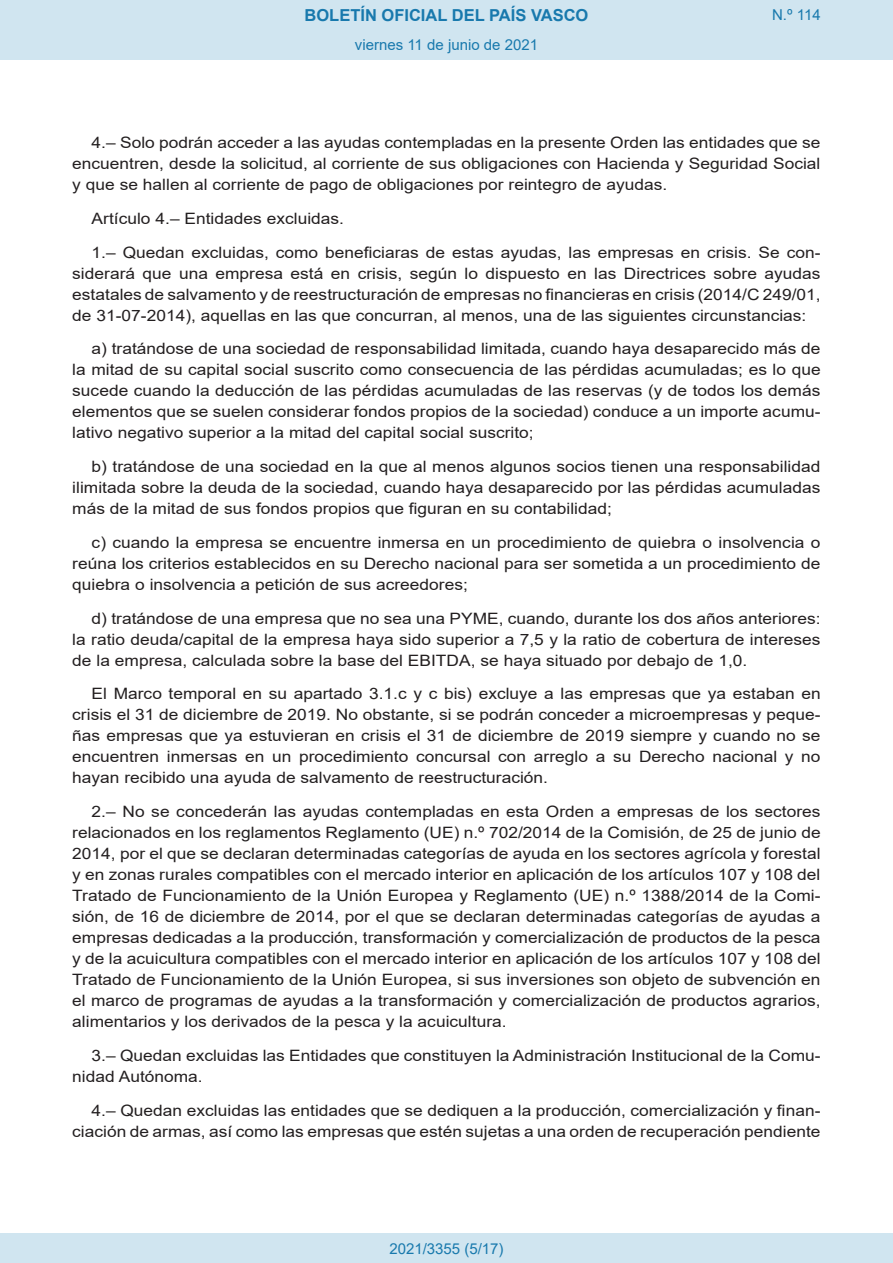
<style>
.page{position:relative;width:893px;height:1263px;background:#fff}
.page>*{position:absolute;margin:0;border:0;box-sizing:border-box;transform-origin:0 0}
.t1{font:700 16.5px "Arial";color:#1879ad}
.BOPVDetalle{font:15.6px/21px "Arial";color:#231f20;text-align:justify;scale:1.11 1}
.Paginacion_Centro{font:15px "Arial";color:#1879ad}
</style>
<div class="page">
<div style="left:0;top:0;width:893px;height:60px;background:#d0e5f0"></div>
<div style="left:0;top:1233px;width:893px;height:30px;background:#d0e5f0"></div>
<p class="t1" style="left:305px;top:3px;width:285px">BOLETÍN OFICIAL DEL PAÍS VASCO</p>
<p class="Paginacion_Centro" style="left:355px;top:35px;width:185px">viernes 11 de junio de 2021</p>
<p class="Paginacion_Centro" style="left:772px;top:5px;width:50px">N.º 114</p>
<p class="BOPVDetalle" style="left:72px;top:132px;width:676px;text-indent:19px">4.– Solo podrán acceder a las ayudas contempladas en la presente Orden las entidades que se encuentren, desde la solicitud, al corriente de sus obligaciones con Hacienda y Seguridad Social y que se hallen al corriente de pago de obligaciones por reintegro de ayudas.</p>
<p class="BOPVDetalle" style="left:92px;top:208px;width:229px">Artículo 4.– Entidades excluidas.</p>
<p class="BOPVDetalle" style="left:72px;top:242px;width:676px;text-indent:19px">1.– Quedan excluidas, como beneficiaras de estas ayudas, las empresas en crisis. Se con&shy;siderará que una empresa está en crisis, según lo dispuesto en las Directrices sobre ayudas estatales de salvamento y de reestructuración de empresas no financieras en crisis (2014/C 249/01, de 31-07-2014), aquellas en las que concurran, al menos, una de las siguientes circunstancias:</p>
<p class="BOPVDetalle" style="left:72px;top:338px;width:676px;text-indent:19px">a) tratándose de una sociedad de responsabilidad limitada, cuando haya desaparecido más de la mitad de su capital social suscrito como consecuencia de las pérdidas acumuladas; es lo que sucede cuando la deducción de las pérdidas acumuladas de las reservas (y de todos los demás elementos que se suelen considerar fondos propios de la sociedad) conduce a un importe acumu&shy;lativo negativo superior a la mitad del capital social suscrito;</p>
<p class="BOPVDetalle" style="left:72px;top:456px;width:676px;text-indent:19px">b) tratándose de una sociedad en la que al menos algunos socios tienen una responsabilidad ilimitada sobre la deuda de la sociedad, cuando haya desaparecido por las pérdidas acumuladas más de la mitad de sus fondos propios que figuran en su contabilidad;</p>
<p class="BOPVDetalle" style="left:72px;top:532px;width:675px;text-indent:19px">c) cuando la empresa se encuentre inmersa en un procedimiento de quiebra o insolvencia o reúna los criterios establecidos en su Derecho nacional para ser sometida a un procedimiento de quiebra o insolvencia a petición de sus acreedores;</p>
<p class="BOPVDetalle" style="left:72px;top:608px;width:676px;text-indent:19px">d) tratándose de una empresa que no sea una PYME, cuando, durante los dos años anteriores: la ratio deuda/capital de la empresa haya sido superior a 7,5 y la ratio de cobertura de intereses de la empresa, calculada sobre la base del EBITDA, se haya situado por debajo de 1,0.</p>
<p class="BOPVDetalle" style="left:72px;top:683px;width:676px;text-indent:19px">El Marco temporal en su apartado 3.1.c y c bis) excluye a las empresas que ya estaban en crisis el 31 de diciembre de 2019. No obstante, si se podrán conceder a microempresas y peque&shy;ñas empresas que ya estuvieran en crisis el 31 de diciembre de 2019 siempre y cuando no se encuentren inmersas en un procedimiento concursal con arreglo a su Derecho nacional y no hayan recibido una ayuda de salvamento de reestructuración.</p>
<p class="BOPVDetalle" style="left:72px;top:801px;width:676px;text-indent:19px">2.– No se concederán las ayudas contempladas en esta Orden a empresas de los sectores relacionados en los reglamentos Reglamento (UE) n.º 702/2014 de la Comisión, de 25 de junio de 2014, por el que se declaran determinadas categorías de ayuda en los sectores agrícola y forestal y en zonas rurales compatibles con el mercado interior en aplicación de los artículos 107 y 108 del Tratado de Funcionamiento de la Unión Europea y Reglamento (UE) n.º 1388/2014 de la Comi&shy;sión, de 16 de diciembre de 2014, por el que se declaran determinadas categorías de ayudas a empresas dedicadas a la producción, transformación y comercialización de productos de la pesca y de la acuicultura compatibles con el mercado interior en aplicación de los artículos 107 y 108 del Tratado de Funcionamiento de la Unión Europea, si sus inversiones son objeto de subvención en el marco de programas de ayudas a la transformación y comercialización de productos agrarios, alimentarios y los derivados de la pesca y la acuicultura.</p>
<p class="BOPVDetalle" style="left:72px;top:1045px;width:676px;text-indent:19px">3.– Quedan excluidas las Entidades que constituyen la Administración Institucional de la Comu&shy;nidad Autónoma.</p>
<p class="BOPVDetalle" style="left:72px;top:1100px;width:676px;text-align:right">4.– Quedan excluidas las entidades que se dediquen a la producción, comercialización y finan&shy;ciación de armas, así como las empresas que estén sujetas a una orden de recuperación pendiente</p>
<p class="Paginacion_Centro" style="left:389px;top:1238px;width:116px">2021/3355 (5/17)</p>
</div>
